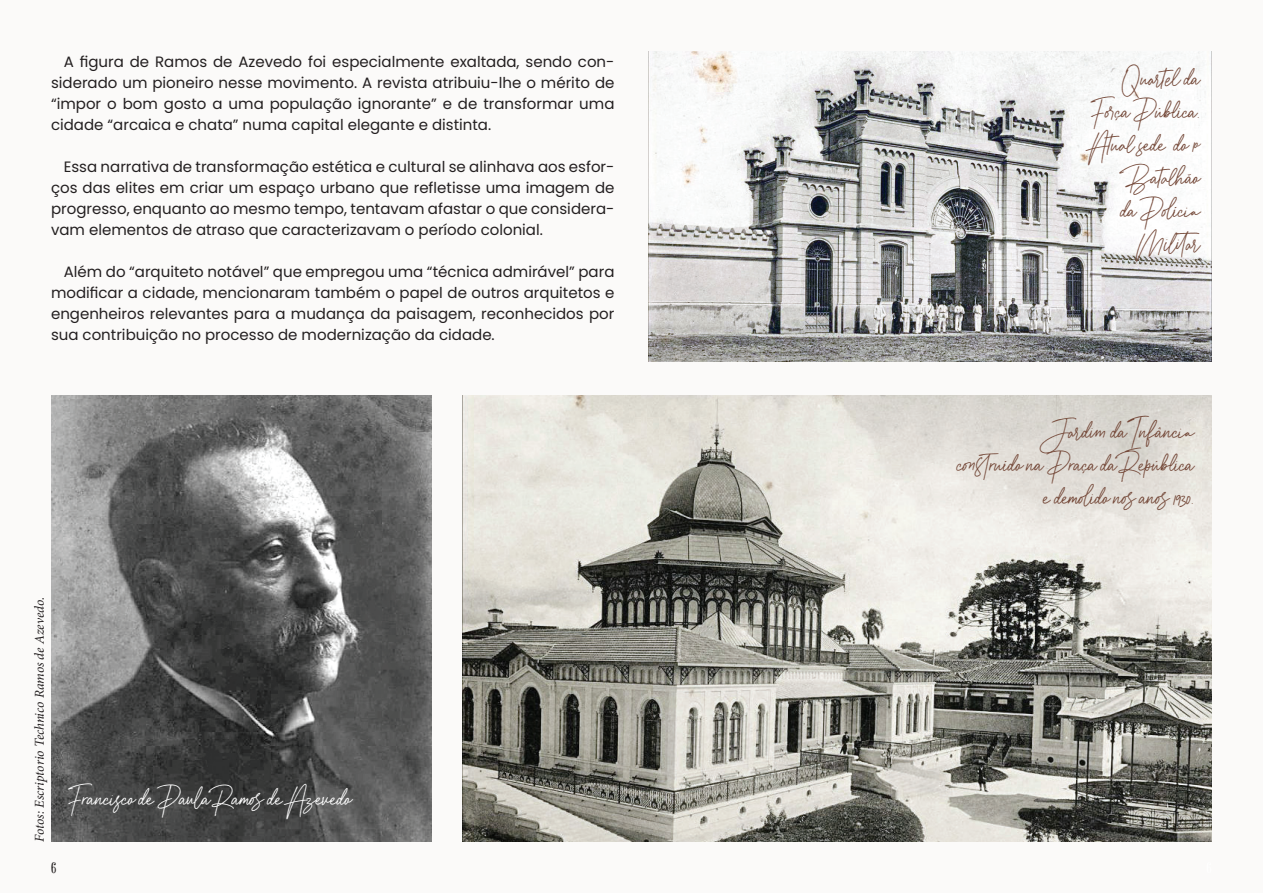
<style>
.page{position:relative;width:1263px;height:893px;background:#fbfaf9}
.page>*{position:absolute;margin:0;border:0;box-sizing:border-box;transform-origin:0 0}
.t1{font:45px/33px "Aurelly Signature";letter-spacing:-.01em;color:#744838;text-align:right}
.t2{font:45px "Aurelly Signature";letter-spacing:-.01em;color:#fff}
.t3{font:15px/21px "Poppins";color:#231f20;text-align:justify}
.t4{font:15px "Abraham Lincoln";color:#231f20}
.t5{font:italic 13.5px "Minion Pro";letter-spacing:-.005em;color:#231f20}
.s1{font-size:36px}
</style>
<div class="page">
<img style="left:51px;top:395px;width:381px;height:447px">
<img style="left:462px;top:395px;width:750px;height:447px">
<img style="left:648px;top:51px;width:564px;height:310px">
<p class="t3" style="left:51px;top:51px;width:565px;text-indent:13px">A figura de Ramos de Azevedo foi especialmente exaltada, sendo con&shy;siderado um pioneiro nesse movimento. A revista atribuiu-lhe o mérito de “impor o bom gosto a uma população ignorante” e de transformar uma cidade “arcaica e chata” numa capital elegante e distinta.</p>
<p class="t3" style="left:51px;top:156px;width:565px;text-indent:13px">Essa narrativa de transformação estética e cultural se alinhava aos esfor&shy;ços das elites em criar um espaço urbano que refletisse uma imagem de progresso, enquanto ao mesmo tempo, tentavam afastar o que considera&shy;vam elementos de atraso que caracterizavam o período colonial.</p>
<p class="t3" style="left:51px;top:262px;width:565px;text-indent:13px">Além do “arquiteto notável” que empregou uma “técnica admirável” para modificar a cidade, mencionaram também o papel de outros arquitetos e engenheiros relevantes para a mudança da paisagem, reconhecidos por sua contribuição no processo de modernização da cidade.</p>
<p class="t5" style="left:30px;top:842px;width:246px;rotate:-90deg">Fotos: Escriptorio Technico Ramos de Azevedo.</p>
<p class="t4" style="left:51px;top:860px;width:7px">6</p>
<h1 class="t2" style="left:68px;top:779px;width:285px">Francisco de Paula Ramos de Azevedo</h1>
<h1 class="t1" style="left:1088px;top:64px;width:116px">Quartel da<br>Força Pública.<br>Atual sede do 1<span class="s1">o<br></span>Batalhão<br>da Polícia<br>Militar</h1>
<h1 class="t1" style="left:956px;top:417px;width:241px">Jardim da Infância<br>construído na Praça da República e demolido nos anos 1930.</h1>
</div>
